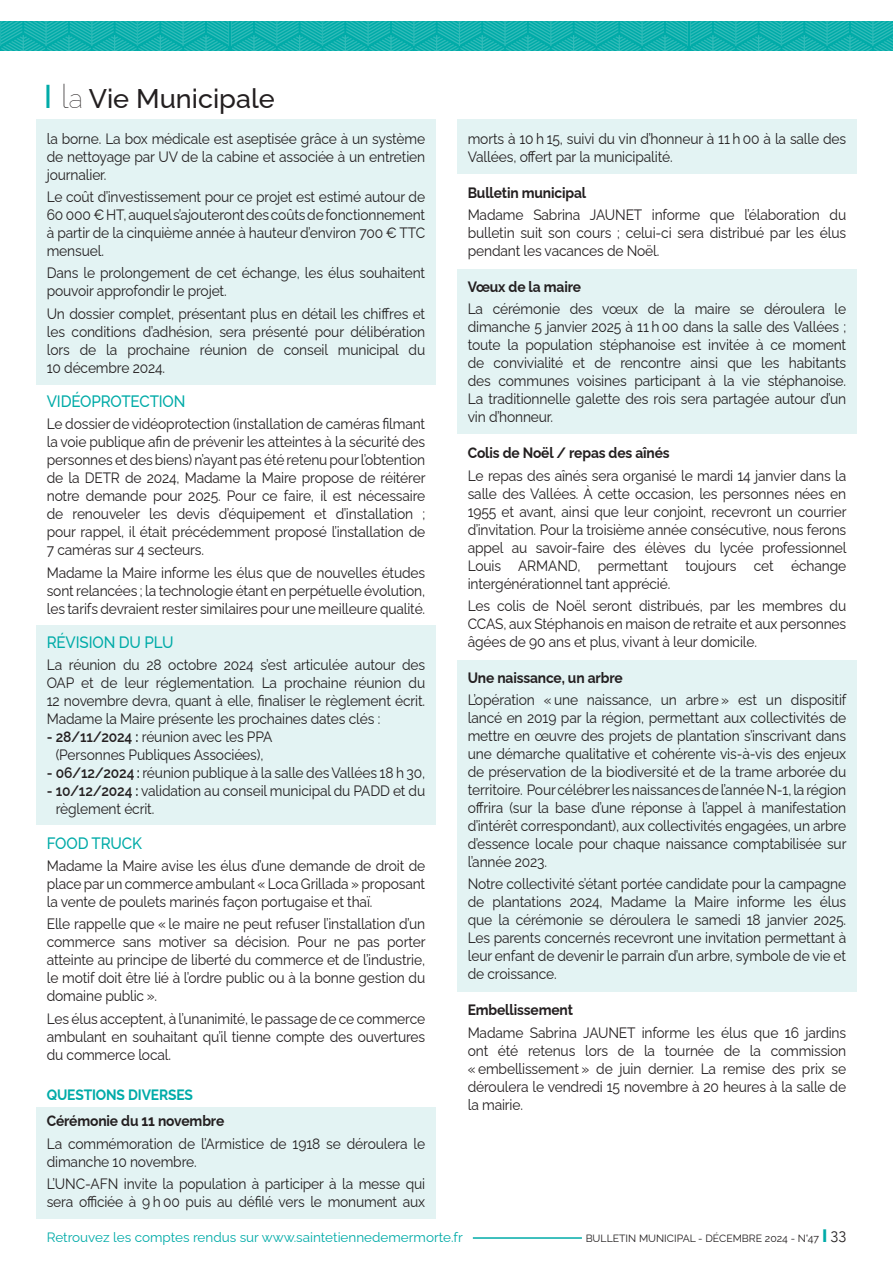
<style>
.page{position:relative;width:893px;height:1263px;background:#fff}
.page>*{position:absolute;margin:0;border:0;box-sizing:border-box;transform-origin:0 0}
.t1{font:500 27px "Raleway";color:#231f20}
.t2{font:500 16.5px "Raleway";letter-spacing:-.01em;color:#00aba8;scale:.92 1}
.t3{font:15px/18px "Raleway";letter-spacing:-.01em;color:#231f20;text-align:justify;scale:.92 1}
.t4{font:700 15px "Raleway";letter-spacing:-.01em;color:#231f20;scale:.92 1}
.t5{font:700 15px "Raleway";letter-spacing:-.01em;color:#00aba8;scale:.92 1}
.t6{font:13.5px "Raleway";color:#00aba8}
.t7{font:10.5px "Raleway";color:#231f20}
.s1{font-size:33px;color:#00aba8}
.s2{font-weight:100;font-size:33px}
.s3{font-weight:100}
.s4{font-weight:600}
.s5{font-family:"Avenir";font-weight:900;font-size:18px;color:#00aba8}
.s6{font-family:"Avenir";font-weight:300;font-size:15px}
</style>
<div class="page">
<svg style="left:0;top:21px;width:893px;height:30px;background:#15b1ae"></svg>
<hr style="left:473px;top:1237px;width:109px;height:2px;background:#00aba8">
<div style="left:36px;top:119px;width:400px;height:266px;background:#e3f3f3"></div>
<div style="left:36px;top:625px;width:400px;height:200px;background:#e3f3f3"></div>
<div style="left:36px;top:1107px;width:400px;height:111px;background:#e3f3f3"></div>
<div style="left:457px;top:119px;width:400px;height:54px;background:#e3f3f3"></div>
<div style="left:457px;top:269px;width:400px;height:165px;background:#e3f3f3"></div>
<div style="left:457px;top:660px;width:400px;height:332px;background:#e3f3f3"></div>
<h1 class="t1" style="left:44px;top:76px;width:232px"><span class="s1">I</span> <span class="s2">l</span><span class="s3">a</span> Vie Municipale</h1>
<p class="t3" style="left:47px;top:128px;width:413px">la borne. La box médicale est aseptisée grâce à un système de nettoyage par UV de la cabine et associée à un entretien journalier.</p>
<p class="t3" style="left:47px;top:186px;width:413px">Le coût d’investissement pour ce projet est estimé autour de 60 000 € HT, auquel s’ajouteront des coûts de fonctionnement à partir de la cinquième année à hauteur d’environ 700 € TTC mensuel.</p>
<p class="t3" style="left:47px;top:262px;width:413px">Dans le prolongement de cet échange, les élus souhaitent pouvoir approfondir le projet.</p>
<p class="t3" style="left:47px;top:303px;width:413px">Un dossier complet, présentant plus en détail les chiffres et les conditions d’adhésion, sera présenté pour délibération lors de la prochaine réunion de conseil municipal du 10 décembre 2024.</p>
<p class="t2" style="left:47px;top:388px;width:152px">VIDÉOPROTECTION</p>
<p class="t3" style="left:47px;top:413px;width:413px">Le dossier de vidéoprotection (installation de caméras filmant la voie publique afin de prévenir les atteintes à la sécurité des personnes et des biens) n’ayant pas été retenu pour l’obtention de la DETR de 2024, Madame la Maire propose de réitérer notre demande pour 2025. Pour ce faire, il est nécessaire de renouveler les devis d’équipement et d’installation ; pour rappel, il était précédemment proposé l’installation de 7 caméras sur 4 secteurs.</p>
<p class="t3" style="left:47px;top:562px;width:413px">Madame la Maire informe les élus que de nouvelles études sont relancées ; la technologie étant en perpétuelle évolution, les tarifs devraient rester similaires pour une meilleure qualité.</p>
<p class="t2" style="left:47px;top:629px;width:139px">RÉVISION DU PLU</p>
<p class="t3" style="left:47px;top:654px;width:413px">La réunion du 28 octobre 2024 s’est articulée autour des OAP et de leur réglementation. La prochaine réunion du 12 novembre devra, quant à elle, finaliser le règlement écrit.<br>Madame la Maire présente les prochaines dates clés :</p>
<p class="t3" style="left:47px;top:726px;width:247px;text-align:center"><span class="s4">- 28/11/2024 :</span> réunion avec les PPA (Personnes Publiques Associées),</p>
<p class="t3" style="left:47px;top:762px;width:413px"><span class="s4">- 06/12/2024 :</span> réunion publique à la salle des Vallées 18 h 30,</p>
<p class="t3" style="left:56px;top:780px;width:403px;text-indent:-9px"><span class="s4">- 10/12/2024 :</span> validation au conseil municipal du PADD et du règlement écrit.</p>
<p class="t2" style="left:47px;top:830px;width:105px">FOOD TRUCK</p>
<p class="t3" style="left:47px;top:855px;width:413px">Madame la Maire avise les élus d’une demande de droit de place par un commerce ambulant « Loca Grillada » proposant la vente de poulets marinés façon portugaise et thaï.</p>
<p class="t3" style="left:47px;top:913px;width:413px">Elle rappelle que « le maire ne peut refuser l’installation d’un commerce sans motiver sa décision. Pour ne pas porter atteinte au principe de liberté du commerce et de l’industrie, le motif doit être lié à l’ordre public ou à la bonne gestion du domaine public ».</p>
<p class="t3" style="left:47px;top:1008px;width:413px">Les élus acceptent, à l’unanimité, le passage de ce commerce ambulant en souhaitant qu’il tienne compte des ouvertures du commerce local.</p>
<p class="t5" style="left:47px;top:1083px;width:160px">QUESTIONS DIVERSES</p>
<p class="t4" style="left:47px;top:1109px;width:194px">Cérémonie du 11 novembre</p>
<p class="t3" style="left:47px;top:1133px;width:413px">La commémoration de l’Armistice de 1918 se déroulera le dimanche 10 novembre.</p>
<p class="t3" style="left:47px;top:1173px;width:413px">L’UNC-AFN invite la population à participer à la messe qui sera officiée à 9 h 00 puis au défilé vers le monument aux</p>
<p class="t3" style="left:468px;top:128px;width:413px">morts à 10 h 15, suivi du vin d’honneur à 11 h 00 à la salle des<br>Vallées, offert par la municipalité.</p>
<p class="t4" style="left:468px;top:180px;width:130px">Bulletin municipal</p>
<p class="t3" style="left:468px;top:204px;width:413px">Madame Sabrina JAUNET informe que l’élaboration du bulletin suit son cours ; celui-ci sera distribué par les élus pendant les vacances de Noël.</p>
<p class="t4" style="left:468px;top:275px;width:125px">Vœux de la maire</p>
<p class="t3" style="left:468px;top:298px;width:413px">La cérémonie des vœux de la maire se déroulera le dimanche 5 janvier 2025 à 11 h 00 dans la salle des Vallées ; toute la population stéphanoise est invitée à ce moment de convivialité et de rencontre ainsi que les habitants des communes voisines participant à la vie stéphanoise.<br>La traditionnelle galette des rois sera partagée autour d’un vin d’honneur.</p>
<p class="t4" style="left:468px;top:441px;width:221px">Colis de Noël / repas des aînés</p>
<p class="t3" style="left:468px;top:465px;width:413px">Le repas des aînés sera organisé le mardi 14 janvier dans la salle des Vallées. À cette occasion, les personnes nées en 1955 et avant, ainsi que leur conjoint, recevront un courrier d’invitation. Pour la troisième année consécutive, nous ferons appel au savoir-faire des élèves du lycée professionnel Louis ARMAND, permettant toujours cet échange intergénérationnel tant apprécié.</p>
<p class="t3" style="left:468px;top:595px;width:413px">Les colis de Noël seront distribués, par les membres du CCAS, aux Stéphanois en maison de retraite et aux personnes âgées de 90 ans et plus, vivant à leur domicile.</p>
<p class="t4" style="left:468px;top:666px;width:170px">Une naissance, un arbre</p>
<p class="t3" style="left:468px;top:689px;width:413px">L’opération « une naissance, un arbre » est un dispositif lancé en 2019 par la région, permettant aux collectivités de mettre en œuvre des projets de plantation s’inscrivant dans une démarche qualitative et cohérente vis-à-vis des enjeux de préservation de la biodiversité et de la trame arborée du territoire. Pour célébrer les naissances de l’année N-1, la région offrira (sur la base d’une réponse à l’appel à manifestation d’intérêt correspondant), aux collectivités engagées, un arbre d’essence locale pour chaque naissance comptabilisée sur l’année 2023.</p>
<p class="t3" style="left:468px;top:873px;width:413px">Notre collectivité s’étant portée candidate pour la campagne de plantations 2024, Madame la Maire informe les élus que la cérémonie se déroulera le samedi 18 janvier 2025.<br>Les parents concernés recevront une invitation permettant à leur enfant de devenir le parrain d’un arbre, symbole de vie et de croissance.</p>
<p class="t4" style="left:468px;top:998px;width:116px">Embellissement</p>
<p class="t3" style="left:468px;top:1022px;width:413px">Madame Sabrina JAUNET informe les élus que 16 jardins ont été retenus lors de la tournée de la commission « embellissement » de juin dernier. La remise des prix se déroulera le vendredi 15 novembre à 20 heures à la salle de la mairie.</p>
<p class="t6" style="left:47px;top:1226px;width:417px">Retrouvez les comptes rendus sur www.saintetiennedemermorte.fr</p>
<p class="t7" style="left:586px;top:1229px;width:262px">BULLETIN MUNICIPAL - DÉCEMBRE 2024 - N°47 <span class="s5">I</span> <span class="s6">33</span></p>
</div>
